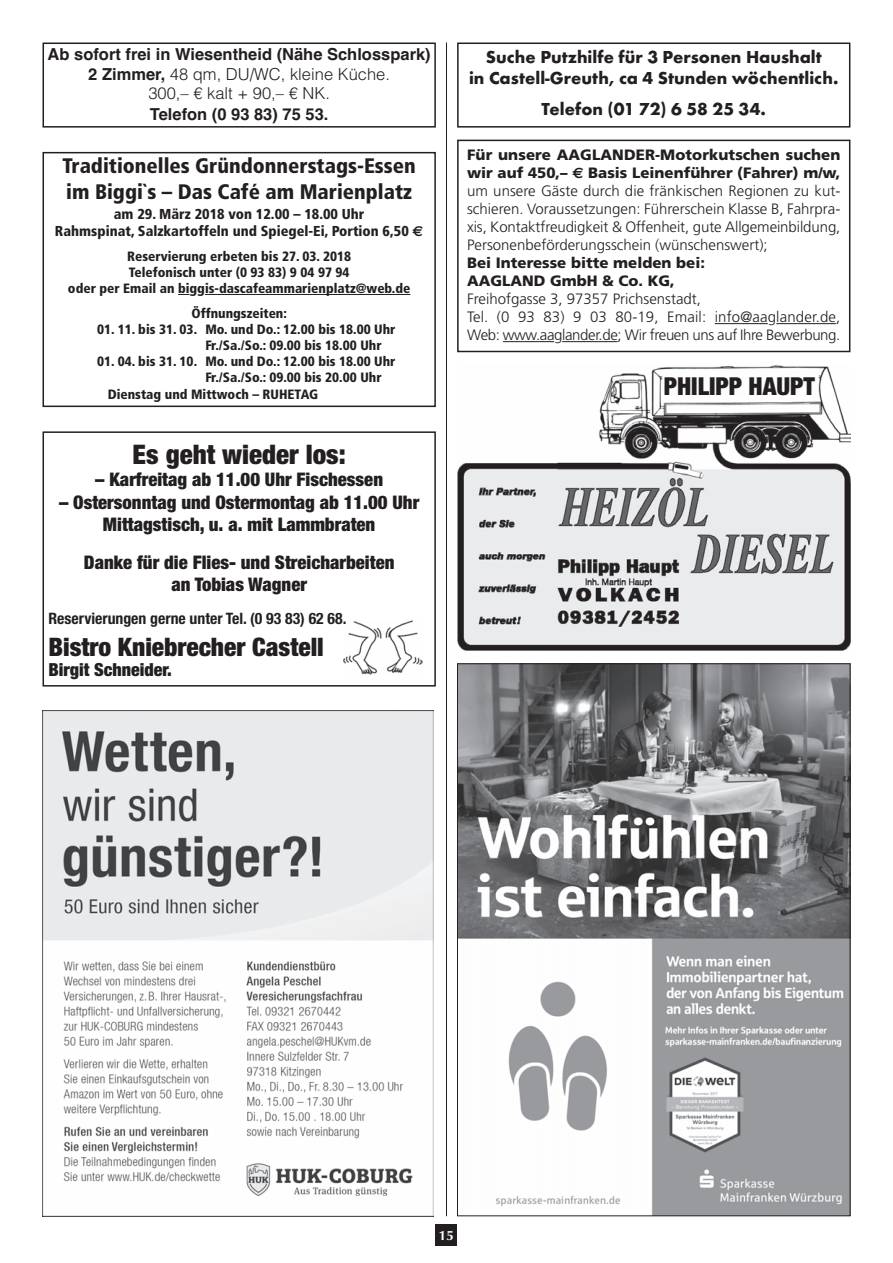
<style>
.page{position:relative;width:893px;height:1263px;background:#fff}
.page>*{position:absolute;margin:0;border:0;box-sizing:border-box;transform-origin:0 0}
.t1{font:900 condensed 27px "Helvetica Neue";color:#231f20}
.t2{font:900 condensed 25.5px "Helvetica Neue";color:#231f20}
.t3{font:900 condensed 24.75px "Helvetica Neue";color:#231f20}
.t4{font:900 condensed 21px/25.2px "Frutiger";color:#231f20}
.t5{font:900 condensed 18.75px/22.5px "Helvetica Neue";color:#231f20;text-align:center}
.t6{font:700 18px/21.6px "Futura T";color:#231f20;text-align:center}
.t7{font:900 condensed 18px "Helvetica Neue";color:#231f20}
.t8{font:700 16.5px/19.8px "Helvetica";color:#231f20;text-align:center}
.t9{font:700 condensed 15.75px "Helvetica Neue";color:#231f20}
.t10{font:300 15px/18px "Frutiger";color:#231f20;text-align:justify}
.t11{font:900 15px/18px "Frutiger";color:#231f20}
.t12{font:900 condensed 14.4px/17.2px "Frutiger";color:#231f20;text-align:center}
.t13{font:900 condensed 13.5px/16.2px "Frutiger";color:#231f20;text-align:center}
.t14{font:700 13.5px "Optima";color:#fff}
.s1{font-weight:300}
.s2{font-family:"Euro Sans";font-weight:700;font-stretch:normal}
.s3{font-weight:900}
.s4{font-family:"Euro Sans";font-weight:700}
</style>
<div class="page">
<div style="left:436px;top:1225px;width:21px;height:21px;background:#231f20"></div>
<hr style="left:446px;top:43px;width:1px;height:1173px;background:#231f20">
<img style="left:457px;top:365px;width:393px;height:286px">
<div style="left:457px;top:140px;width:393px;height:212px;border:2px solid #231f20"></div>
<hr style="left:715px;top:323px;width:53px;height:1px;background:#231f20">
<hr style="left:776px;top:323px;width:60px;height:1px;background:#231f20">
<hr style="left:503px;top:341px;width:51px;height:1px;background:#231f20">
<hr style="left:562px;top:341px;width:56px;height:1px;background:#231f20">
<img style="left:459px;top:665px;width:389px;height:549px">
<div style="left:457px;top:43px;width:393px;height:85px;border:2px solid #231f20"></div>
<img style="left:43px;top:711px;width:390px;height:505px">
<div style="left:43px;top:152px;width:393px;height:255px;border:2px solid #231f20"></div>
<svg style="left:178px;top:294px;width:12px;height:1px"></svg>
<hr style="left:205px;top:294px;width:205px;height:1px;background:#231f20">
<div style="left:43px;top:43px;width:393px;height:85px;border:2px solid #231f20"></div>
<img style="left:344px;top:620px;width:79px;height:55px">
<div style="left:43px;top:431px;width:393px;height:255px;border:2px solid #231f20"></div>
<p class="t8" style="left:48px;top:44px;width:385px">Ab sofort frei in Wiesentheid (Nähe Schlosspark)<br>2 Zimmer, <span class="s1">48 qm, DU/WC, kleine Küche.<br>300,– € kalt + 90,– € NK.</span></p>
<p class="t8" style="left:150px;top:104px;width:180px">Telefon (0 93 83) 75 53.</p>
<h3 class="t4" style="left:63px;top:155px;width:355px">Traditionelles Gründonnerstags-Essen im Biggi`s – Das Café am Marienplatz</h3>
<p class="t12" style="left:55px;top:206px;width:370px">am 29. März 2018 von 12.00 – 18.00 Uhr<br>Rahmspinat, Salzkartoffeln und Spiegel-Ei, Portion 6,50 <span class="s2">€</span></p>
<p class="t13" style="left:68px;top:249px;width:344px">Reservierung erbeten bis 27. 03. 2018<br>Telefonisch unter (0 93 83) 9 04 97 94<br>oder per Email an biggis-dascafeammarienplatz@web.de</p>
<p class="t13" style="left:191px;top:306px;width:97px">Öffnungszeiten:</p>
<p class="t13" style="left:205px;top:322px;width:192px;text-align:left;text-indent:-108px">01. 11. bis 31. 03. Mo. und Do.: 12.00 bis 18.00 Uhr<br>Fr./Sa./So.: 09.00 bis 18.00 Uhr</p>
<p class="t13" style="left:97px;top:354px;width:300px">01. 04. bis 31. 10. Mo. und Do.: 12.00 bis 18.00 Uhr</p>
<p class="t13" style="left:205px;top:371px;width:178px">Fr./Sa./So.: 09.00 bis 20.00 Uhr</p>
<p class="t13" style="left:108px;top:387px;width:212px">Dienstag und Mittwoch – RUHETAG</p>
<h1 class="t1" style="left:133px;top:432px;width:215px">Es geht wieder los:</h1>
<p class="t5" style="left:95px;top:467px;width:289px">– Karfreitag ab 11.00 Uhr Fischessen</p>
<p class="t5" style="left:59px;top:490px;width:362px">– Ostersonntag und Ostermontag ab 11.00 Uhr<br>Mittagstisch, u. a. mit Lammbraten</p>
<p class="t5" style="left:84px;top:550px;width:312px">Danke für die Flies- und Streicharbeiten an Tobias Wagner</p>
<p class="t9" style="left:49px;top:605px;width:299px">Reservierungen gerne unter Tel. (0 93 83) 62 68.</p>
<h2 class="t2" style="left:49px;top:626px;width:277px">Bistro Kniebrecher Castell</h2>
<p class="t7" style="left:49px;top:655px;width:125px">Birgit Schneider.</p>
<p class="t6" style="left:469px;top:46px;width:371px">Suche Putzhilfe für 3 Personen Haushalt<br>in Castell-Greuth, ca 4 Stunden wöchentlich.</p>
<p class="t6" style="left:542px;top:98px;width:226px">Telefon (01 72) 6 58 25 34.</p>
<p class="t10" style="left:467px;top:147px;width:375px"><span class="s3">Für unsere AAGLANDER-Motorkutschen suchen wir auf 450,–</span> <span class="s4">€</span> <span class="s3">Basis Leinenführer (Fahrer) m/w, </span>um unsere Gäste durch die fränkischen Regionen zu kut&shy;schieren. Voraussetzungen: Führerschein Klasse B, Fahrpra&shy;xis, Kontaktfreudigkeit &amp; Offenheit, gute Allgemeinbildung, Personenbeförderungsschein (wünschenswert);</p>
<p class="t11" style="left:467px;top:255px;width:239px">Bei Interesse bitte melden bei:<br>AAGLAND GmbH &amp; Co. KG,</p>
<p class="t10" style="left:467px;top:291px;width:375px;text-align:left">Freihofgasse 3, 97357 Prichsenstadt,<br>Tel. (0 93 83) 9 03 80-19, Email: info@aaglander.de,<br>Web: www.aaglander.de; Wir freuen uns auf Ihre Bewerbung.</p>
<h3 class="t3" style="left:664px;top:366px;width:153px">PHILIPP HAUPT</h3>
<p class="t14" style="left:439px;top:1227px;width:17px">15</p>
</div>
